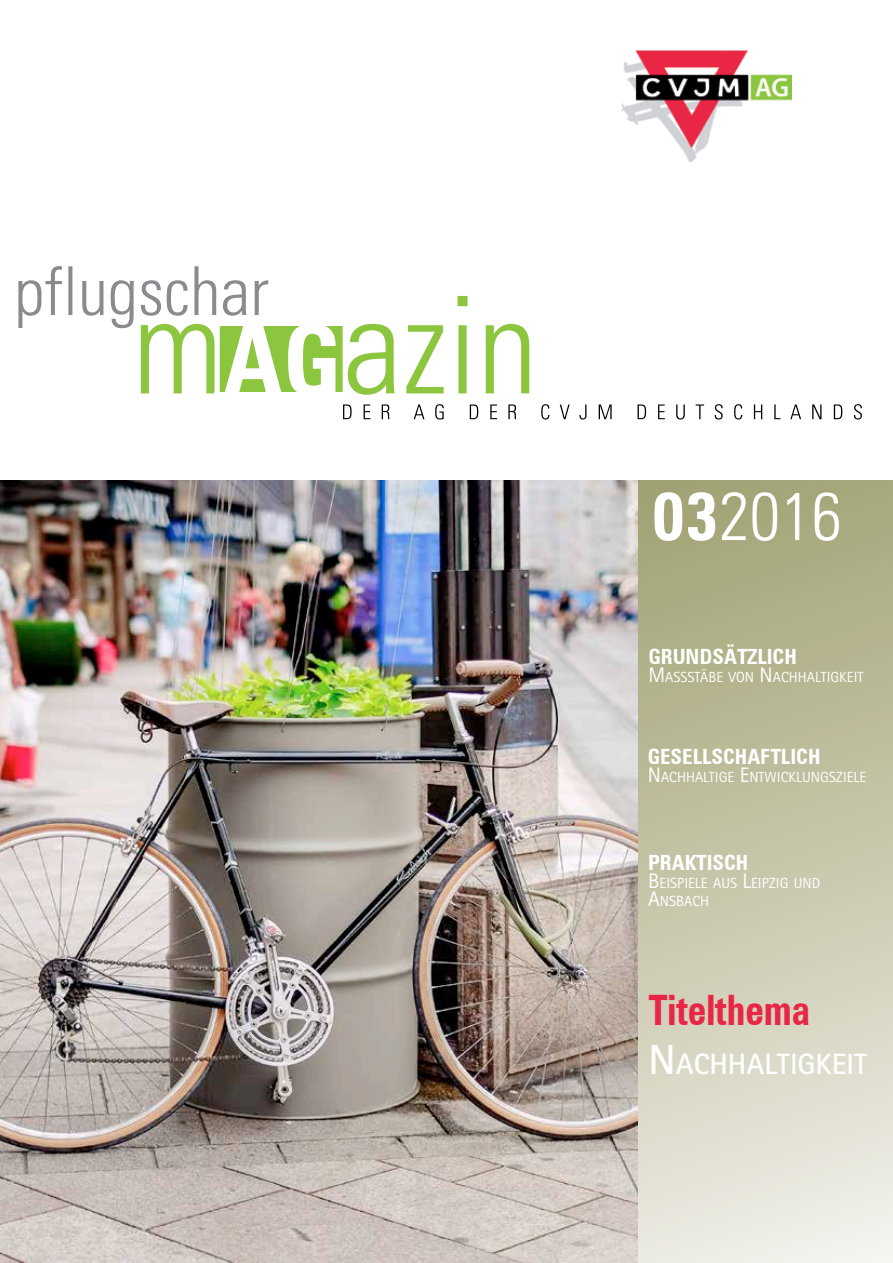
<style>
.page{position:relative;width:893px;height:1263px;background:#fff}
.page>*{position:absolute;margin:0;border:0;box-sizing:border-box;transform-origin:0 0}
.t1{font:300 condensed 67.5px "Zurich BT";color:#fff}
.t2{font:700 condensed 42px "Zurich BT";color:#e92646;scale:.9 1}
.t3{font:700 29.4px "Rotis Sans Serif Std";color:#fff}
.t4{font:700 condensed 21px "Zurich BT";color:#fff}
.t5{font:14.7px/18px "Rotis Sans Serif Std";color:#fff}
.s1{font-weight:700}
.s2{font-size:21px}
.s3{font-size:42px}
</style>
<div class="page">
<div style="left:637px;top:477px;width:256px;height:786px;background:linear-gradient(to bottom,#a1a273,#efede6)"></div>
<img style="left:0;top:480px;width:637px;height:783px">
<div style="left:0;top:0;width:893px;height:480px;background:#fff"></div>
<img style="left:621px;top:51px;width:171px;height:111px">
<svg style="left:343px;top:404px;width:519px;height:15px"></svg>
<svg style="left:18px;top:266px;width:511px;height:129px"></svg>
<h1 class="t1" style="left:652px;top:475px;width:192px"><span class="s1">03</span>2016</h1>
<h3 class="t4" style="left:648px;top:644px;width:150px">GRUNDSÄTZLICH</h3>
<p class="t5" style="left:648px;top:668px;width:217px"><span class="s2">M</span>ASSSTÄBE VON <span class="s2">N</span> ACHHALTIGKEIT</p>
<h3 class="t4" style="left:648px;top:744px;width:174px">GESELLSCHAFTLICH</h3>
<p class="t5" style="left:648px;top:768px;width:220px"><span class="s2">N</span>ACHHALTIGE <span class="s2">E</span> NTWICKLUNGSZIELE</p>
<h3 class="t4" style="left:648px;top:850px;width:102px">PRAKTISCH</h3>
<p class="t5" style="left:648px;top:874px;width:173px"><span class="s2">B</span>EISPIELE AUS <span class="s2">L</span>EIPZIG UND<br><span class="s2">A</span>NSBACH</p>
<h2 class="t2" style="left:648px;top:984px;width:181px">Titelthema</h2>
<h3 class="t3" style="left:648px;top:1046px;width:220px"><span class="s3">N</span>ACHHALTIGKEIT</h3>
</div>
